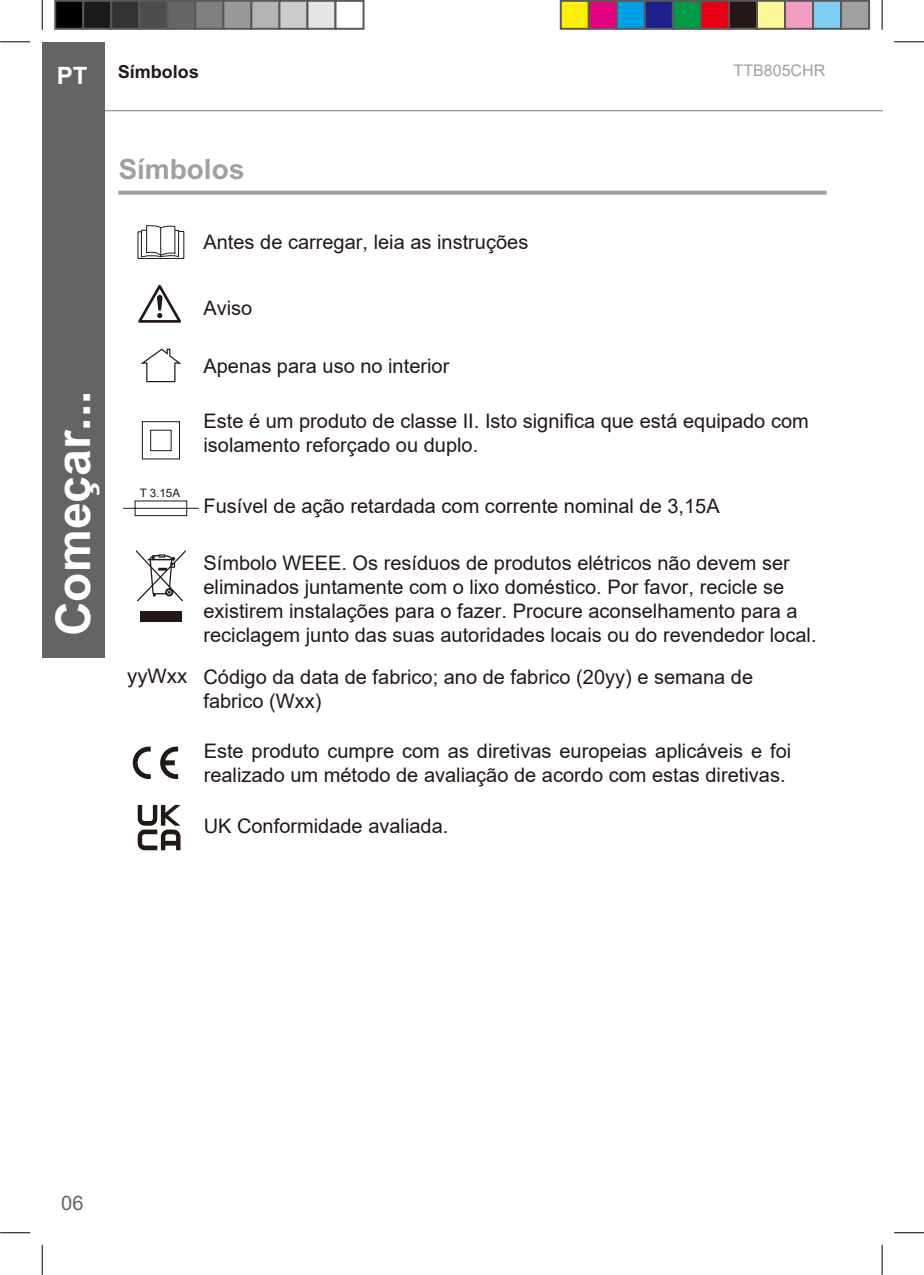
<style>
.page{position:relative;width:924px;height:1275px;background:#fff}
.page>*{position:absolute;margin:0;border:0;box-sizing:border-box;transform-origin:0 0}
.t1{font:700 48px "Arial";color:#fff}
.t2{font:700 28px "Arial";color:#9fa0a0}
.t3{font:700 24px "Arial";color:#fff}
.t4{font:20px/24px "Arial";color:#221815}
.t5{font:20px "Arial";color:#656464}
.t6{font:700 18px "Arial";color:#221815}
.t7{font:16px "Arial";color:#9fa0a0}
.t8{font:11.6px "Arial";color:#221815}
</style>
<div class="page">
<hr style="left:105px;top:110px;width:776px;height:1px;background:#9fa0a0">
<div style="left:42px;top:42px;width:63px;height:615px;background:#656464"></div>
<hr style="left:0;top:41px;width:30px;height:1px;background:#000">
<hr style="left:893px;top:41px;width:30px;height:1px;background:#000">
<hr style="left:0;top:1232px;width:30px;height:1px;background:#000">
<hr style="left:893px;top:1232px;width:30px;height:1px;background:#000">
<hr style="left:42px;top:0;width:1px;height:30px;background:#000">
<hr style="left:42px;top:1244px;width:1px;height:30px;background:#000">
<hr style="left:881px;top:0;width:1px;height:30px;background:#000">
<hr style="left:881px;top:1244px;width:1px;height:30px;background:#000">
<div style="left:55px;top:1px;width:28px;height:28px;background:#000"></div>
<div style="left:54px;top:0;width:30px;height:30px;border:2px solid #595959"></div>
<div style="left:83px;top:1px;width:28px;height:28px;background:#1a1a1a"></div>
<div style="left:82px;top:0;width:30px;height:30px;border:2px solid #595959"></div>
<div style="left:111px;top:1px;width:28px;height:28px;background:#333"></div>
<div style="left:110px;top:0;width:30px;height:30px;border:2px solid #595959"></div>
<div style="left:139px;top:1px;width:28px;height:28px;background:#4d4d4d"></div>
<div style="left:138px;top:0;width:30px;height:30px;border:2px solid #595959"></div>
<div style="left:167px;top:1px;width:28px;height:28px;background:#666"></div>
<div style="left:166px;top:0;width:30px;height:30px;border:2px solid #595959"></div>
<div style="left:195px;top:1px;width:28px;height:28px;background:#808080"></div>
<div style="left:194px;top:0;width:30px;height:30px;border:2px solid #595959"></div>
<div style="left:223px;top:1px;width:28px;height:28px;background:#999"></div>
<div style="left:222px;top:0;width:30px;height:30px;border:2px solid #595959"></div>
<div style="left:251px;top:1px;width:28px;height:28px;background:#b3b3b3"></div>
<div style="left:250px;top:0;width:30px;height:30px;border:2px solid #595959"></div>
<div style="left:279px;top:1px;width:28px;height:28px;background:#ccc"></div>
<div style="left:278px;top:0;width:30px;height:30px;border:2px solid #595959"></div>
<div style="left:307px;top:1px;width:28px;height:28px;background:#e6e6e6"></div>
<div style="left:306px;top:0;width:30px;height:30px;border:2px solid #595959"></div>
<div style="left:334px;top:0;width:30px;height:30px;border:2px solid #595959"></div>
<div style="left:560px;top:1px;width:28px;height:28px;background:#fff100"></div>
<div style="left:559px;top:0;width:30px;height:30px;border:2px solid #595959"></div>
<div style="left:588px;top:1px;width:28px;height:28px;background:#e4007f"></div>
<div style="left:587px;top:0;width:30px;height:30px;border:2px solid #595959"></div>
<div style="left:616px;top:1px;width:28px;height:28px;background:#00a0e9"></div>
<div style="left:615px;top:0;width:30px;height:30px;border:2px solid #595959"></div>
<div style="left:644px;top:1px;width:28px;height:28px;background:#1d2088"></div>
<div style="left:643px;top:0;width:30px;height:30px;border:2px solid #595959"></div>
<div style="left:672px;top:1px;width:28px;height:28px;background:#094"></div>
<div style="left:671px;top:0;width:30px;height:30px;border:2px solid #595959"></div>
<div style="left:700px;top:1px;width:28px;height:28px;background:#e60012"></div>
<div style="left:699px;top:0;width:30px;height:30px;border:2px solid #595959"></div>
<div style="left:728px;top:1px;width:28px;height:28px;background:#221815"></div>
<div style="left:727px;top:0;width:30px;height:30px;border:2px solid #595959"></div>
<div style="left:756px;top:1px;width:28px;height:28px;background:#fff899"></div>
<div style="left:755px;top:0;width:30px;height:30px;border:2px solid #595959"></div>
<div style="left:784px;top:1px;width:28px;height:28px;background:#f19ec2"></div>
<div style="left:783px;top:0;width:30px;height:30px;border:2px solid #595959"></div>
<div style="left:812px;top:1px;width:28px;height:28px;background:#7ecef4"></div>
<div style="left:811px;top:0;width:30px;height:30px;border:2px solid #595959"></div>
<div style="left:840px;top:1px;width:28px;height:28px;background:#9fa0a0"></div>
<div style="left:839px;top:0;width:30px;height:30px;border:2px solid #595959"></div>
<svg style="left:118px;top:191px;width:708px;height:4px;background:#a6a7a7"></svg>
<svg style="left:137px;top:225px;width:47px;height:34px"></svg>
<svg style="left:138px;top:285px;width:43px;height:38px"></svg>
<svg style="left:140px;top:348px;width:41px;height:34px"></svg>
<svg style="left:141px;top:421px;width:39px;height:39px"></svg>
<svg style="left:123px;top:500px;width:76px;height:16px"></svg>
<svg style="left:136px;top:550px;width:50px;height:51px"></svg>
<div style="left:140px;top:612px;width:41px;height:10px;background:#221815"></div>
<svg style="left:133px;top:746px;width:18px;height:33px"></svg>
<svg style="left:160px;top:746px;width:18px;height:33px"></svg>
<svg style="left:138px;top:805px;width:42px;height:45px"></svg>
<p class="t3" style="left:57px;top:61px;width:32px">PT</p>
<p class="t6" style="left:118px;top:61px;width:83px">Símbolos</p>
<p class="t7" style="left:733px;top:59px;width:93px">TTB805CHR</p>
<h2 class="t2" style="left:118px;top:153px;width:128px">Símbolos</h2>
<p class="t4" style="left:203px;top:230px;width:326px">Antes de carregar, leia as instruções</p>
<p class="t4" style="left:203px;top:296px;width:50px">Aviso</p>
<h1 class="t1" style="left:45px;top:636px;width:247px;rotate:-90deg">Começar...</h1>
<p class="t8" style="left:140px;top:485px;width:42px">T 3.15A</p>
<p class="t4" style="left:127px;top:664px;width:62px">yyWxx</p>
<p class="t4" style="left:203px;top:354px;width:247px">Apenas para uso no interior</p>
<p class="t4" style="left:203px;top:409px;width:606px">Este é um produto de classe II. Isto significa que está equipado com isolamento reforçado ou duplo.</p>
<p class="t4" style="left:203px;top:494px;width:517px">Fusível de ação retardada com corrente nominal de 3,15A</p>
<p class="t4" style="left:203px;top:550px;width:614px">Símbolo WEEE. Os resíduos de produtos elétricos não devem ser eliminados juntamente com o lixo doméstico. Por favor, recicle se existirem instalações para o fazer. Procure aconselhamento para a reciclagem junto das suas autoridades locais ou do revendedor local.</p>
<p class="t4" style="left:203px;top:664px;width:551px">Código da data de fabrico; ano de fabrico (20yy) e semana de fabrico (Wxx)</p>
<p class="t4" style="left:203px;top:738px;width:588px">Este produto cumpre com as diretivas europeias aplicáveis e foi realizado um método de avaliação de acordo com estas diretivas.</p>
<p class="t4" style="left:203px;top:814px;width:246px">UK Conformidade avaliada.</p>
<p class="t5" style="left:61px;top:1189px;width:24px">06</p>
</div>
